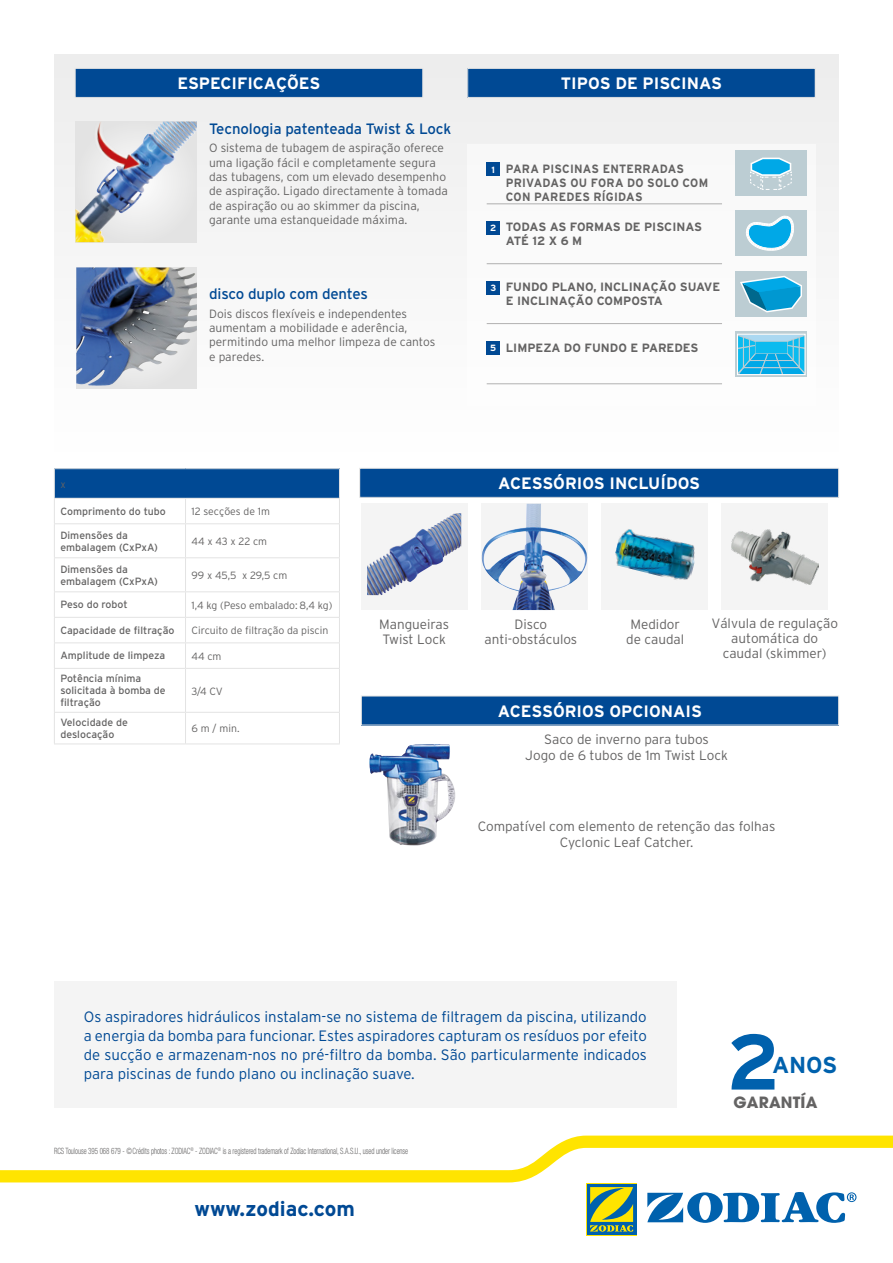
<style>
.page{position:relative;width:893px;height:1263px;background:#fff}
.page>*{position:absolute;margin:0;border:0;box-sizing:border-box;transform-origin:0 0}
.t1{font:700 78.3px "Interstate";color:#0061ad}
.t2{font:700 23.1px "Interstate";color:#0061ad}
.t3{font:700 20.85px "Interstate";color:#004994}
.t4{font:700 16.5px "Interstate";color:#fff}
.t5{font:700 15.45px "Avant Garde LT";letter-spacing:.01em;color:#646363}
.t6{font:300 15px/18.8px "Interstate";color:#004994;text-align:justify}
.t7{font:15px "Interstate";letter-spacing:-.01em;color:#004994}
.t8{font:300 13.5px/15px "Interstate";color:#646363;text-align:center}
.t9{font:300 12px/14.4px "Interstate";color:#646363}
.t10{font:700 12px/13.8px "Interstate";color:#646363}
.t11{font:700 12px/13.8px "Interstate";letter-spacing:.02em;color:#646363;scale:.95 1}
.t12{font:10.5px/12px "Interstate";color:#646363}
.t13{font:300 10.5px "Interstate";color:#646363}
.t14{font:300 condensed 8.7px "Helvetica Neue LT Std";letter-spacing:-.01em;color:#646363;scale:.8 1}
.s1{font-size:9px;color:#fff}
</style>
<div class="page">
<div style="left:54px;top:54px;width:785px;height:398px;background:#f6f6f6"></div>
<div style="left:467px;top:145px;width:349px;height:261px;background:#fff"></div>
<div style="left:361px;top:504px;width:106px;height:106px;background:#f4f4f4"></div>
<div style="left:722px;top:504px;width:106px;height:106px;background:#f4f4f4"></div>
<div style="left:601px;top:504px;width:107px;height:106px;background:#f4f4f4"></div>
<div style="left:587px;top:1184px;width:49px;height:51px;background:#0061ad"></div>
<svg style="left:0;top:1135px;width:893px;height:97px"></svg>
<img style="left:615px;top:529px;width:80px;height:51px">
<img style="left:481px;top:504px;width:107px;height:106px">
<div style="left:360px;top:468px;width:479px;height:29px;background:#004994"></div>
<div style="left:359px;top:468px;width:480px;height:30px;border:1px solid #e3e3e3"></div>
<div style="left:468px;top:68px;width:347px;height:29px;background:#004994"></div>
<div style="left:467px;top:68px;width:349px;height:30px;border:1px solid #e3e3e3"></div>
<div style="left:75px;top:68px;width:348px;height:29px;background:#004994"></div>
<div style="left:75px;top:68px;width:348px;height:30px;border:1px solid #e3e3e3"></div>
<div style="left:361px;top:696px;width:478px;height:29px;background:#004994"></div>
<div style="left:54px;top:469px;width:285px;height:29px;background:#004994"></div>
<svg style="left:55px;top:592px;width:284px;height:52px"></svg>
<hr style="left:54px;top:468px;width:131px;height:1px;background:#e3e3e3">
<hr style="left:185px;top:468px;width:155px;height:1px;background:#e3e3e3">
<hr style="left:54px;top:498px;width:131px;height:1px;background:#e3e3e3">
<svg style="left:54px;top:469px;width:1px;height:54px"></svg>
<hr style="left:185px;top:498px;width:155px;height:1px;background:#e3e3e3">
<svg style="left:185px;top:499px;width:1px;height:24px"></svg>
<svg style="left:339px;top:469px;width:1px;height:54px"></svg>
<hr style="left:54px;top:523px;width:131px;height:1px;background:#e3e3e3">
<hr style="left:54px;top:524px;width:1px;height:33px;background:#e3e3e3">
<hr style="left:185px;top:523px;width:155px;height:1px;background:#e3e3e3">
<hr style="left:185px;top:524px;width:1px;height:33px;background:#e3e3e3">
<hr style="left:339px;top:524px;width:1px;height:33px;background:#e3e3e3">
<hr style="left:54px;top:557px;width:131px;height:1px;background:#e3e3e3">
<hr style="left:54px;top:558px;width:1px;height:33px;background:#e3e3e3">
<hr style="left:185px;top:557px;width:155px;height:1px;background:#e3e3e3">
<hr style="left:185px;top:558px;width:1px;height:33px;background:#e3e3e3">
<hr style="left:339px;top:558px;width:1px;height:33px;background:#e3e3e3">
<hr style="left:54px;top:591px;width:131px;height:1px;background:#e3e3e3">
<hr style="left:185px;top:591px;width:155px;height:1px;background:#e3e3e3">
<hr style="left:54px;top:617px;width:131px;height:1px;background:#e3e3e3">
<hr style="left:185px;top:617px;width:155px;height:1px;background:#e3e3e3">
<hr style="left:54px;top:642px;width:131px;height:1px;background:#e3e3e3">
<svg style="left:54px;top:592px;width:1px;height:76px"></svg>
<hr style="left:185px;top:642px;width:155px;height:1px;background:#e3e3e3">
<svg style="left:185px;top:592px;width:1px;height:76px"></svg>
<svg style="left:339px;top:592px;width:1px;height:76px"></svg>
<hr style="left:54px;top:668px;width:131px;height:1px;background:#e3e3e3">
<hr style="left:54px;top:669px;width:1px;height:43px;background:#e3e3e3">
<hr style="left:185px;top:668px;width:155px;height:1px;background:#e3e3e3">
<hr style="left:185px;top:669px;width:1px;height:43px;background:#e3e3e3">
<hr style="left:339px;top:669px;width:1px;height:43px;background:#e3e3e3">
<hr style="left:54px;top:712px;width:131px;height:1px;background:#e3e3e3">
<hr style="left:54px;top:713px;width:1px;height:30px;background:#e3e3e3">
<hr style="left:185px;top:712px;width:155px;height:1px;background:#e3e3e3">
<hr style="left:185px;top:713px;width:1px;height:30px;background:#e3e3e3">
<hr style="left:339px;top:713px;width:1px;height:30px;background:#e3e3e3">
<hr style="left:54px;top:743px;width:131px;height:1px;background:#e3e3e3">
<hr style="left:185px;top:743px;width:155px;height:1px;background:#e3e3e3">
<div style="left:54px;top:981px;width:622px;height:126px;background:#f4f4f4"></div>
<div style="left:487px;top:163px;width:13px;height:13px;background:#004994"></div>
<div style="left:487px;top:221px;width:13px;height:13px;background:#004994"></div>
<div style="left:487px;top:281px;width:13px;height:13px;background:#004994"></div>
<div style="left:487px;top:341px;width:13px;height:13px;background:#004994"></div>
<hr style="left:487px;top:203px;width:235px;height:1px;background:#646363">
<hr style="left:487px;top:263px;width:235px;height:1px;background:#646363">
<hr style="left:487px;top:323px;width:235px;height:1px;background:#646363">
<hr style="left:487px;top:383px;width:235px;height:1px;background:#646363">
<div style="left:736px;top:332px;width:71px;height:45px;background:#c6d4d9"></div>
<svg style="left:737px;top:334px;width:69px;height:41px;background:#49c0e8"></svg>
<div style="left:736px;top:151px;width:71px;height:45px;background:#bccdd3"></div>
<svg style="left:750px;top:158px;width:42px;height:32px"></svg>
<div style="left:736px;top:211px;width:71px;height:45px;background:#bccdd3"></div>
<svg style="left:746px;top:215px;width:48px;height:36px"></svg>
<div style="left:736px;top:271px;width:71px;height:45px;background:#bccdd3"></div>
<svg style="left:740px;top:276px;width:62px;height:37px"></svg>
<img style="left:76px;top:122px;width:121px;height:120px">
<img style="left:84px;top:122px;width:68px;height:54px">
<img style="left:76px;top:267px;width:121px;height:119px">
<img style="left:367px;top:513px;width:94px;height:82px">
<img style="left:731px;top:529px;width:87px;height:55px">
<img style="left:369px;top:744px;width:86px;height:101px">
<h3 class="t4" style="left:178px;top:74px;width:144px">ESPECIFICAÇÕES</h3>
<h3 class="t4" style="left:561px;top:74px;width:163px">TIPOS DE PISCINAS</h3>
<p class="t7" style="left:209px;top:120px;width:244px">Tecnologia patenteada Twist &amp; Lock</p>
<p class="t9" style="left:209px;top:141px;width:240px">O sistema de tubagem de aspiração oferece uma ligação fácil e completamente segura das tubagens, com um elevado desempenho de aspiração. Ligado directamente à tomada de aspiração ou ao skimmer da piscina, garante uma estanqueidade máxima.</p>
<p class="t7" style="left:209px;top:285px;width:160px">disco duplo com dentes</p>
<p class="t9" style="left:209px;top:306px;width:228px">Dois discos flexíveis e independentes aumentam a mobilidade e aderência, permitindo uma melhor limpeza de cantos e paredes.</p>
<p class="t11" style="left:506px;top:162px;width:215px;text-indent:-14px"><span class="s1">1</span> PARA PISCINAS ENTERRADAS<br>PRIVADAS OU FORA DO SOLO COM<br>CON PAREDES RÍGIDAS</p>
<p class="t10" style="left:506px;top:220px;width:198px;text-indent:-16px"><span class="s1">2</span> TODAS AS FORMAS DE PISCINAS<br>ATÉ 12 X 6 M</p>
<p class="t10" style="left:506px;top:280px;width:216px;text-indent:-15px"><span class="s1">3</span> FUNDO PLANO, INCLINAÇÃO SUAVE<br>E INCLINAÇÃO COMPOSTA</p>
<p class="t10" style="left:490px;top:340px;width:210px"><span class="s1">5</span> LIMPEZA DO FUNDO E PAREDES</p>
<p class="t13" style="left:60px;top:478px;width:7px">x</p>
<p class="t12" style="left:60px;top:505px;width:107px">Comprimento do tubo</p>
<p class="t13" style="left:191px;top:506px;width:80px">12 secções de 1m</p>
<p class="t12" style="left:60px;top:529px;width:99px">Dimensões da embalagem (CxPxA)</p>
<p class="t13" style="left:191px;top:535px;width:77px">44 x 43 x 22 cm</p>
<p class="t12" style="left:60px;top:563px;width:99px">Dimensões da embalagem (CxPxA)</p>
<p class="t13" style="left:191px;top:569px;width:97px">99 x 45,5 x 29,5 cm</p>
<p class="t12" style="left:60px;top:599px;width:69px">Peso do robot</p>
<p class="t13" style="left:191px;top:599px;width:142px">1,4 kg (Peso embalado: 8,4 kg)</p>
<p class="t12" style="left:60px;top:624px;width:116px">Capacidade de filtração</p>
<p class="t13" style="left:191px;top:625px;width:138px">Circuito de filtração da piscin</p>
<p class="t12" style="left:60px;top:650px;width:106px">Amplitude de limpeza</p>
<p class="t13" style="left:191px;top:650px;width:31px">44 cm</p>
<p class="t12" style="left:60px;top:672px;width:107px">Potência mínima solicitada à bomba de filtração</p>
<p class="t13" style="left:191px;top:685px;width:33px">3/4 CV</p>
<p class="t12" style="left:60px;top:716px;width:69px">Velocidade de deslocação</p>
<p class="t13" style="left:191px;top:723px;width:50px">6 m / min.</p>
<h3 class="t4" style="left:498px;top:474px;width:203px">ACESSÓRIOS INCLUÍDOS</h3>
<p class="t8" style="left:379px;top:616px;width:72px;text-align:left">Mangueiras<br>Twist Lock</p>
<p class="t8" style="left:485px;top:616px;width:94px">Disco anti-obstáculos</p>
<p class="t8" style="left:626px;top:616px;width:59px">Medidor de caudal</p>
<p class="t8" style="left:711px;top:616px;width:128px">Válvula de regulação automática do caudal (skimmer)</p>
<h3 class="t4" style="left:498px;top:701px;width:206px">ACESSÓRIOS OPCIONAIS</h3>
<p class="t8" style="left:525px;top:731px;width:204px;line-height:16.2px">Saco de inverno para tubos<br>Jogo de 6 tubos de 1m Twist Lock</p>
<p class="t8" style="left:478px;top:818px;width:299px;line-height:16.2px">Compatível com elemento de retenção das folhas<br>Cyclonic Leaf Catcher.</p>
<p class="t6" style="left:84px;top:1007px;width:565px">Os aspiradores hidráulicos instalam-se no sistema de filtragem da piscina, utilizando a energia da bomba para funcionar. Estes aspiradores capturam os resíduos por efeito de sucção e armazenam-nos no pré-filtro da bomba. São particularmente indicados para piscinas de fundo plano ou inclinação suave.</p>
<p class="t14" style="left:54px;top:1146px;width:444px">RCS Toulouse 395 068 679 - ©Crédits photos : ZODIAC<sup>®</sup> - ZODIAC<sup>®</sup> is a registered trademark of Zodiac International, S.A.S.U., used under license</p>
<h3 class="t3" style="left:195px;top:1196px;width:162px">www.zodiac.com</h3>
<h1 class="t1" style="left:727px;top:1018px;width:55px">2</h1>
<p class="t5" style="left:734px;top:1092px;width:85px">GARANTÍA</p>
<h2 class="t2" style="left:772px;top:1052px;width:67px">ANOS</h2>
</div>
